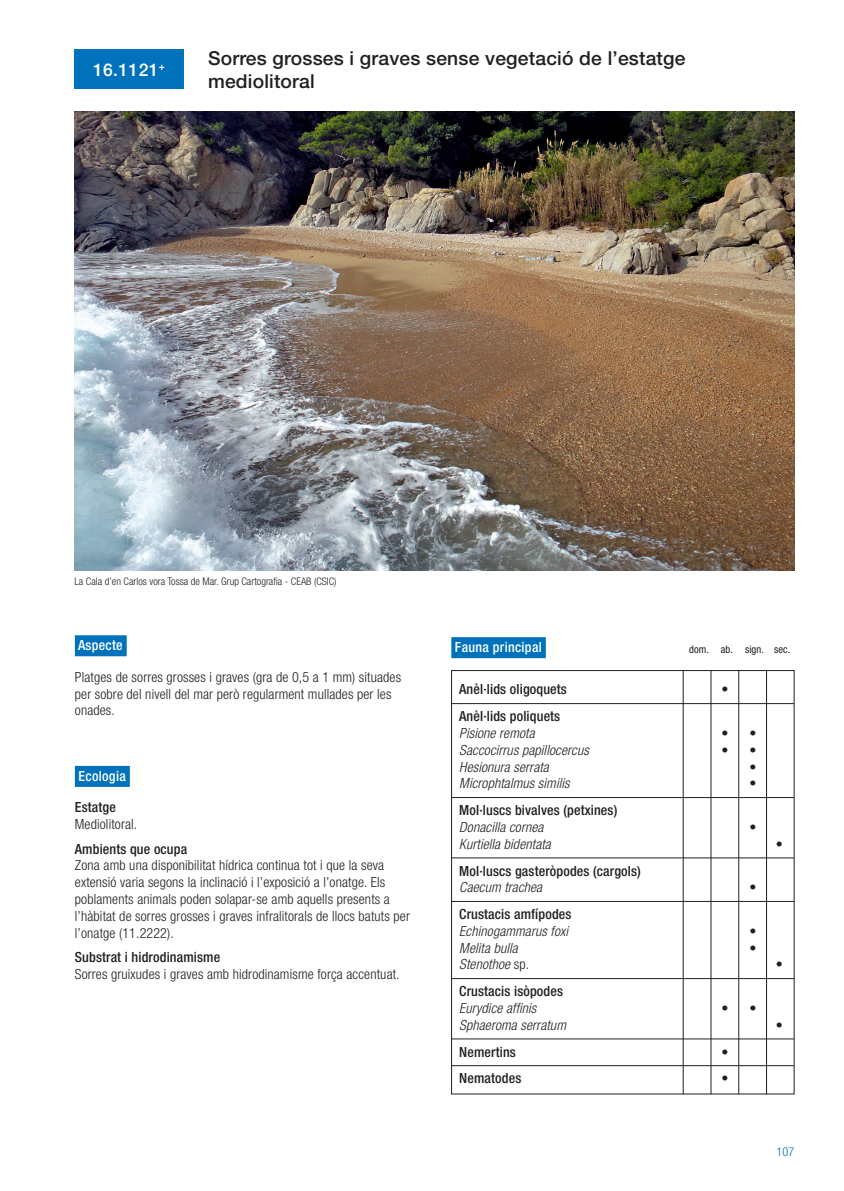
<style>
.page{position:relative;width:844px;height:1191px;background:#fff}
.page>*{position:absolute;margin:0;border:0;box-sizing:border-box;transform-origin:0 0}
.t1{font:500 19.25px/23.1px "Helvetica Neue LT Std";letter-spacing:.01em;color:#231f20}
.t2{font:500 17.5px "Helvetica Neue LT Std";letter-spacing:.02em;color:#fff}
.t3{font:300 condensed 14px/16.8px "Helvetica Neue LT Std";letter-spacing:.01em;color:#231f20}
.t4{font:500 condensed 14px "Helvetica Neue LT Std";letter-spacing:.01em;color:#231f20}
.t5{font:italic 300 condensed 14px "Helvetica Neue LT Std";letter-spacing:.01em;color:#231f20}
.t6{font:500 condensed 14px "Helvetica Neue LT Std";letter-spacing:.02em;color:#fff}
.t7{font:300 14px "Helvetica Neue LT Std";color:#231f20}
.t8{font:300 condensed 12.25px "Helvetica Neue LT Std";color:#0072bc}
.t9{font:300 condensed 10.5px "Helvetica Neue LT Std";color:#231f20}
.t10{font:condensed 10.5px "Helvetica Neue LT Std";letter-spacing:.01em;color:#231f20}
.s1{font-style:normal}
</style>
<div class="page">
<div style="left:74px;top:50px;width:110px;height:39px;background:#0072bc"></div>
<img style="left:74px;top:112px;width:720px;height:458px">
<div style="left:75px;top:635px;width:52px;height:21px;background:#0072bc"></div>
<div style="left:75px;top:766px;width:55px;height:21px;background:#0072bc"></div>
<hr style="left:451px;top:703px;width:342px;height:1px;background:#231f20">
<hr style="left:451px;top:797px;width:342px;height:1px;background:#231f20">
<hr style="left:451px;top:857px;width:342px;height:1px;background:#231f20">
<hr style="left:451px;top:901px;width:342px;height:1px;background:#231f20">
<hr style="left:451px;top:978px;width:342px;height:1px;background:#231f20">
<hr style="left:451px;top:1038px;width:342px;height:1px;background:#231f20">
<hr style="left:451px;top:1065px;width:342px;height:1px;background:#231f20">
<div style="left:451px;top:670px;width:343px;height:424px;border:1px solid #231f20"></div>
<div style="left:451px;top:637px;width:94px;height:21px;background:#0072bc"></div>
<hr style="left:710px;top:670px;width:1px;height:424px;background:#231f20">
<hr style="left:738px;top:670px;width:1px;height:424px;background:#231f20">
<hr style="left:766px;top:670px;width:1px;height:424px;background:#231f20">
<hr style="left:682px;top:670px;width:1px;height:424px;background:#231f20">
<p class="t2" style="left:93px;top:59px;width:73px">16.1121<sup>+</sup></p>
<h1 class="t1" style="left:208px;top:46px;width:479px">Sorres grosses i graves sense vegetació de l’estatge mediolitoral</h1>
<p class="t9" style="left:74px;top:575px;width:263px">La Cala d’en Carlos vora Tossa de Mar. Grup Cartografia - CEAB (CSIC)</p>
<p class="t6" style="left:78px;top:637px;width:46px">Aspecte</p>
<p class="t3" style="left:75px;top:668px;width:328px">Platges de sorres grosses i graves (gra de 0,5 a 1 mm) situades per sobre del nivell del mar però regularment mullades per les onades.</p>
<p class="t6" style="left:78px;top:767px;width:49px">Ecologia</p>
<p class="t4" style="left:75px;top:799px;width:43px">Estatge</p>
<p class="t3" style="left:75px;top:816px;width:64px">Mediolitoral.</p>
<p class="t4" style="left:75px;top:840px;width:114px">Ambients que ocupa</p>
<p class="t3" style="left:75px;top:857px;width:336px">Zona amb una disponibilitat hídrica continua tot i que la seva extensió varia segons la inclinació i l’exposició a l’onatge. Els poblaments animals poden solapar-se amb aquells presents a l’hàbitat de sorres grosses i graves infralitorals de llocs batuts per l’onatge (11.2222).</p>
<p class="t4" style="left:75px;top:948px;width:147px">Substrat i hidrodinamisme</p>
<p class="t3" style="left:75px;top:965px;width:326px">Sorres gruixudes i graves amb hidrodinamisme força accentuat.</p>
<p class="t6" style="left:455px;top:638px;width:88px">Fauna principal</p>
<p class="t10" style="left:689px;top:643px;width:103px">dom. ab. sign. sec.</p>
<p class="t4" style="left:459px;top:681px;width:109px">Anèl·lids oligoquets</p>
<p class="t4" style="left:721px;top:681px;width:8px">•</p>
<p class="t4" style="left:459px;top:708px;width:102px">Anèl·lids poliquets</p>
<p class="t5" style="left:459px;top:725px;width:77px">Pisione remota</p>
<p class="t4" style="left:721px;top:724px;width:37px">• •</p>
<p class="t5" style="left:459px;top:742px;width:131px">Saccocirrus papillocercus</p>
<p class="t4" style="left:721px;top:741px;width:37px">• •</p>
<p class="t5" style="left:459px;top:758px;width:91px">Hesionura serrata</p>
<p class="t4" style="left:749px;top:758px;width:8px">•</p>
<p class="t5" style="left:459px;top:775px;width:112px">Microphtalmus similis</p>
<p class="t4" style="left:749px;top:775px;width:8px">•</p>
<p class="t4" style="left:459px;top:802px;width:159px">Mol·luscs bivalves (petxines)</p>
<p class="t5" style="left:459px;top:819px;width:86px">Donacilla cornea</p>
<p class="t4" style="left:749px;top:818px;width:8px">•</p>
<p class="t5" style="left:459px;top:835px;width:93px">Kurtiella bidentata</p>
<p class="t4" style="left:775px;top:835px;width:8px">•</p>
<p class="t4" style="left:459px;top:862px;width:183px">Mol·luscs gasteròpodes (cargols)</p>
<p class="t5" style="left:459px;top:879px;width:84px">Caecum trachea</p>
<p class="t4" style="left:749px;top:879px;width:8px">•</p>
<p class="t4" style="left:459px;top:905px;width:114px">Crustacis amfípodes</p>
<p class="t5" style="left:459px;top:923px;width:110px">Echinogammarus foxi</p>
<p class="t4" style="left:749px;top:922px;width:8px">•</p>
<p class="t5" style="left:459px;top:939px;width:60px">Melita bulla</p>
<p class="t4" style="left:749px;top:939px;width:8px">•</p>
<p class="t5" style="left:459px;top:956px;width:71px">Stenothoe <span class="s1">sp.</span></p>
<p class="t4" style="left:775px;top:956px;width:8px">•</p>
<p class="t4" style="left:459px;top:983px;width:105px">Crustacis isòpodes</p>
<p class="t5" style="left:459px;top:1000px;width:79px">Eurydice affinis</p>
<p class="t7" style="left:721px;top:999px;width:37px">• •</p>
<p class="t5" style="left:459px;top:1016px;width:108px">Sphaeroma serratum</p>
<p class="t7" style="left:775px;top:1016px;width:8px">•</p>
<p class="t4" style="left:459px;top:1043px;width:58px">Nemertins</p>
<p class="t4" style="left:721px;top:1043px;width:8px">•</p>
<p class="t4" style="left:459px;top:1070px;width:64px">Nematodes</p>
<p class="t4" style="left:721px;top:1070px;width:8px">•</p>
<p class="t8" style="left:776px;top:1144px;width:19px">107</p>
</div>
